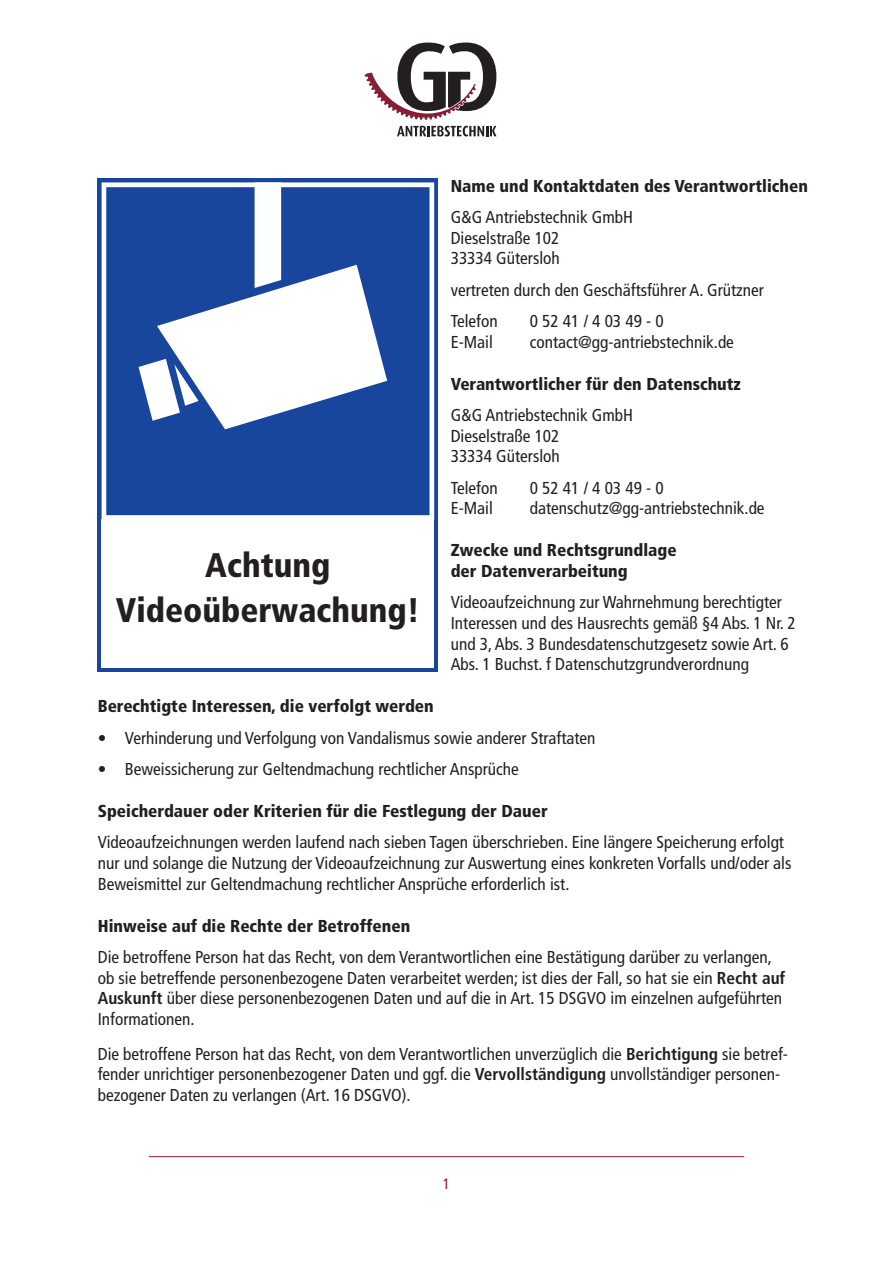
<style>
.page{position:relative;width:893px;height:1263px;background:#fff}
.page>*{position:absolute;margin:0;border:0;box-sizing:border-box;transform-origin:0 0}
.t1{font:900 condensed 34.2px/44.8px "Frutiger LT Std";color:#231f20;text-align:center}
.t2{font:condensed 17.25px/20.7px "Frutiger";color:#231f20}
.t3{font:900 condensed 17.25px/20.7px "Frutiger";color:#231f20}
.t4{font:condensed 15px "Frutiger";color:#94163d}
.s1{font-weight:700}
</style>
<div class="page">
<svg style="left:397px;top:126px;width:100px;height:10px"></svg>
<svg style="left:365px;top:43px;width:131px;height:77px"></svg>
<hr style="left:149px;top:1156px;width:595px;height:1px;background:#94163d">
<svg style="left:98px;top:179px;width:340px;height:493px;background:#2550a2"></svg>
<svg style="left:102px;top:182px;width:332px;height:338px;fill:#18469d"></svg>
<div style="left:102px;top:520px;width:332px;height:148px;background:#fff"></div>
<h1 class="t1" style="left:116px;top:542px;width:305px">Achtung<br>Videoüberwachung!</h1>
<p class="t3" style="left:451px;top:175px;width:359px">Name und Kontaktdaten des Verantwortlichen</p>
<p class="t2" style="left:451px;top:207px;width:184px">G&amp;G Antriebstechnik GmbH<br>Dieselstraße 102<br>33334 Gütersloh</p>
<p class="t2" style="left:451px;top:274px;width:315px;line-height:31.3px">vertreten durch den Geschäftsführer A. Grützner<br>Telefon</p>
<p class="t2" style="left:530px;top:311px;width:135px">0 52 41 / 4 03 49 - 0</p>
<p class="t2" style="left:451px;top:331px;width:44px">E-Mail</p>
<p class="t2" style="left:530px;top:331px;width:206px">contact@gg-antriebstechnik.de</p>
<p class="t3" style="left:451px;top:373px;width:292px">Verantwortlicher für den Datenschutz</p>
<p class="t2" style="left:451px;top:405px;width:184px">G&amp;G Antriebstechnik GmbH<br>Dieselstraße 102<br>33334 Gütersloh</p>
<p class="t2" style="left:451px;top:477px;width:48px">Telefon</p>
<p class="t2" style="left:530px;top:477px;width:135px">0 52 41 / 4 03 49 - 0</p>
<p class="t2" style="left:451px;top:498px;width:44px">E-Mail</p>
<p class="t2" style="left:530px;top:498px;width:236px">datenschutz@gg-antriebstechnik.de</p>
<p class="t3" style="left:451px;top:540px;width:227px">Zwecke und Rechtsgrundlage der Datenverarbeitung</p>
<p class="t2" style="left:451px;top:592px;width:347px">Videoaufzeichnung zur Wahrnehmung berechtigter Interessen und des Hausrechts gemäß §4 Abs. 1 Nr. 2 und 3, Abs. 3 Bundesdatenschutzgesetz sowie Art. 6<br>Abs. 1 Buchst. f Datenschutzgrundverordnung</p>
<p class="t3" style="left:98px;top:696px;width:337px">Berechtigte Interessen, die verfolgt werden</p>
<p class="t2" style="left:98px;top:727px;width:499px">• Verhinderung und Verfolgung von Vandalismus sowie anderer Straftaten</p>
<p class="t2" style="left:98px;top:759px;width:423px">• Beweissicherung zur Geltendmachung rechtlicher Ansprüche</p>
<p class="t3" style="left:98px;top:801px;width:451px">Speicherdauer oder Kriterien für die Festlegung der Dauer</p>
<p class="t2" style="left:98px;top:832px;width:695px">Videoaufzeichnungen werden laufend nach sieben Tagen überschrieben. Eine längere Speicherung erfolgt nur und solange die Nutzung der Videoaufzeichnung zur Auswertung eines konkreten Vorfalls und/oder als<br>Beweismittel zur Geltendmachung rechtlicher Ansprüche erforderlich ist.</p>
<p class="t3" style="left:98px;top:915px;width:314px">Hinweise auf die Rechte der Betroffenen</p>
<p class="t2" style="left:98px;top:947px;width:689px">Die betroffene Person hat das Recht, von dem Verantwortlichen eine Bestätigung darüber zu verlangen, ob sie betreffende personenbezogene Daten verarbeitet werden; ist dies der Fall, so hat sie ein <span class="s1">Recht auf Auskunft</span> über diese personenbezogenen Daten und auf die in Art. 15 DSGVO im einzelnen aufgeführten Informationen.</p>
<p class="t2" style="left:98px;top:1043px;width:692px">Die betroffene Person hat das Recht, von dem Verantwortlichen unverzüglich die <span class="s1">Berichtigung</span> sie betref&shy;fender unrichtiger personenbezogener Daten und ggf. die <span class="s1">Vervollständigung</span> unvollständiger personen&shy;bezogener Daten zu verlangen (Art. 16 DSGVO).</p>
<p class="t4" style="left:443px;top:1175px;width:9px">1</p>
</div>
